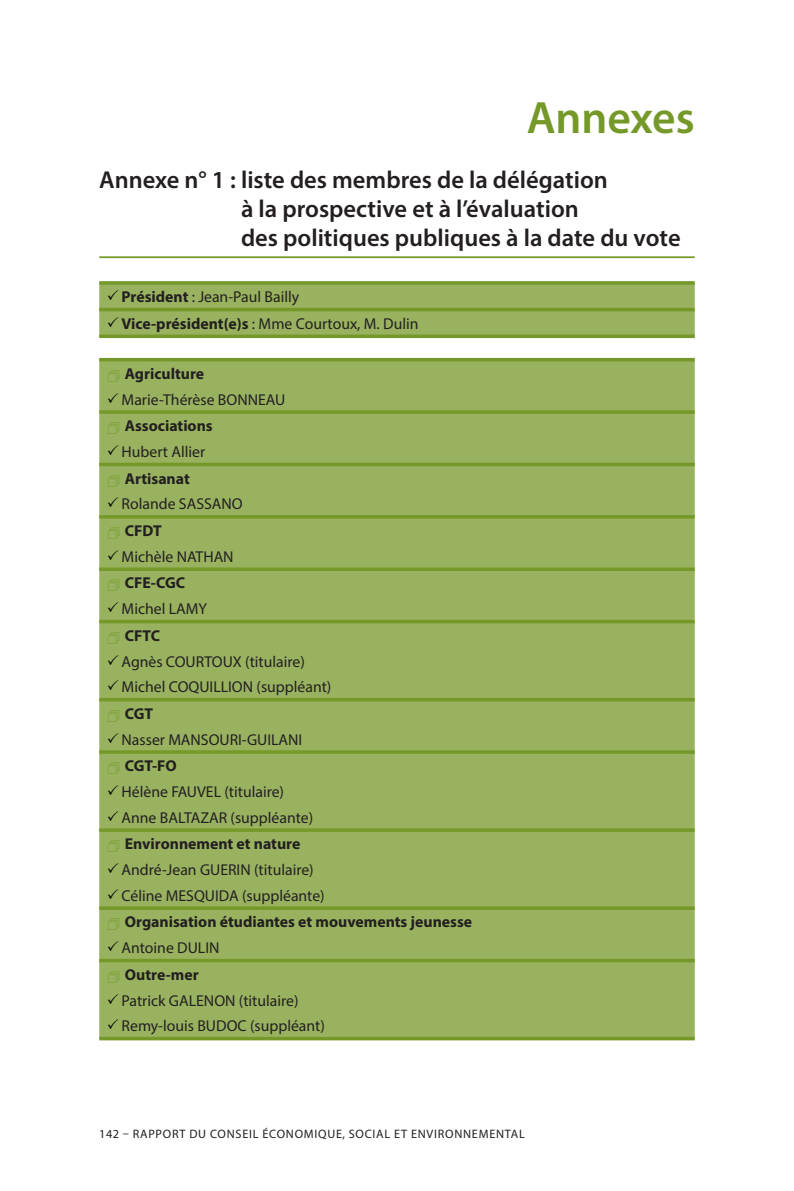
<style>
.page{position:relative;width:794px;height:1191px;background:#fff}
.page>*{position:absolute;margin:0;border:0;box-sizing:border-box;transform-origin:0 0}
.t1{font:600 45.5px "Myriad Pro";letter-spacing:-.005em;color:#759928}
.t2{font:600 24.5px/29.4px "Myriad Pro";color:#231f20}
.t3{font:15.75px/26.8px "Myriad Pro";color:#231f20}
.t4{font:700 15.75px/26.8px "Myriad Pro";color:#231f20}
.t5{font:12.25px "Myriad Pro";letter-spacing:.06em;color:#231f20}
.s1{color:#000}
.s2{font-weight:700}
.s3{font-weight:400}
</style>
<div class="page">
<hr style="left:99px;top:256px;width:595px;height:2px;background:#759928">
<div style="left:99px;top:285px;width:595px;height:49px;background:#99b260"></div>
<svg style="left:99px;top:281px;width:595px;height:4px;background:#7d9f35"></svg>
<hr style="left:99px;top:308px;width:595px;height:3px;background:#759928">
<svg style="left:99px;top:334px;width:595px;height:4px;background:#7a9c30"></svg>
<div style="left:99px;top:361px;width:595px;height:676px;background:#99b260"></div>
<hr style="left:99px;top:410px;width:595px;height:4px;background:#7b9d32">
<hr style="left:99px;top:463px;width:595px;height:3px;background:#759928">
<hr style="left:99px;top:515px;width:595px;height:3px;background:#759928">
<svg style="left:99px;top:567px;width:595px;height:4px;background:#799b2e"></svg>
<hr style="left:99px;top:620px;width:595px;height:3px;background:#759928">
<hr style="left:99px;top:698px;width:595px;height:3px;background:#759928">
<hr style="left:99px;top:750px;width:595px;height:4px;background:#7b9d32">
<svg style="left:99px;top:828px;width:595px;height:4px;background:#799c2e"></svg>
<svg style="left:99px;top:906px;width:595px;height:4px;background:#799b2e"></svg>
<svg style="left:99px;top:958px;width:595px;height:4px;background:#7c9e33"></svg>
<hr style="left:99px;top:1037px;width:595px;height:3px;background:#759928">
<hr style="left:99px;top:358px;width:595px;height:3px;background:#759928">
<svg style="left:108px;top:370px;width:11px;height:12px"></svg>
<svg style="left:108px;top:422px;width:11px;height:12px"></svg>
<svg style="left:108px;top:475px;width:11px;height:12px"></svg>
<svg style="left:108px;top:527px;width:11px;height:12px"></svg>
<svg style="left:108px;top:579px;width:11px;height:12px"></svg>
<svg style="left:108px;top:632px;width:11px;height:12px"></svg>
<svg style="left:108px;top:710px;width:11px;height:12px"></svg>
<svg style="left:108px;top:762px;width:11px;height:12px"></svg>
<svg style="left:108px;top:840px;width:11px;height:12px"></svg>
<svg style="left:108px;top:918px;width:11px;height:12px"></svg>
<svg style="left:108px;top:971px;width:11px;height:12px"></svg>
<h1 class="t1" style="left:527px;top:89px;width:169px">Annexes</h1>
<h2 class="t2" style="left:241px;top:164px;width:441px;text-indent:-142px">Annexe n° 1 : liste des membres de la délégation<br>à la prospective et à l’évaluation<br>des politiques publiques à la date du vote</h2>
<p class="t3" style="left:107px;top:283px;width:194px"><span class="s1">✓</span> <span class="s2">Président</span> : Jean-Paul Bailly</p>
<p class="t3" style="left:107px;top:310px;width:313px"><span class="s1">✓</span> <span class="s2">Vice-président(e)s</span> : Mme Courtoux, M. Dulin</p>
<p class="t4" style="left:125px;top:360px;width:81px">Agriculture</p>
<p class="t3" style="left:125px;top:386px;width:159px;text-indent:-18px"><span class="s1">✓</span> Marie-Thérèse BONNEAU<br><span class="s2">Associations</span></p>
<p class="t3" style="left:107px;top:438px;width:100px;text-align:center"><span class="s1">✓</span> Hubert Allier<br><span class="s2">Artisanat</span></p>
<p class="t3" style="left:125px;top:490px;width:119px;text-indent:-18px"><span class="s1">✓</span> Rolande SASSANO<br><span class="s2">CFDT</span></p>
<p class="t3" style="left:125px;top:543px;width:110px;text-indent:-18px"><span class="s1">✓</span> Michèle NATHAN<br><span class="s2">CFE-CGC</span></p>
<p class="t3" style="left:125px;top:595px;width:84px;text-indent:-18px"><span class="s1">✓</span> Michel LAMY<br><span class="s2">CFTC</span></p>
<p class="t3" style="left:107px;top:647px;width:200px"><span class="s1">✓</span> Agnès COURTOUX (titulaire)</p>
<p class="t3" style="left:125px;top:673px;width:208px;text-indent:-18px"><span class="s1">✓</span> Michel COQUI LLION (suppléant)<br><span class="s2">CGT</span></p>
<p class="t3" style="left:125px;top:725px;width:177px;text-indent:-18px"><span class="s1">✓</span> Nasser MANSOURI-GUI LANI<br><span class="s2">CGT-FO</span></p>
<p class="t3" style="left:107px;top:778px;width:179px"><span class="s1">✓</span> Hélène FAUVEL (titulaire)</p>
<p class="t3" style="left:107px;top:803px;width:208px;text-align:center"><span class="s1">✓</span> Anne BALTAZAR (suppléante)<br><span class="s2">Environnement et nature</span></p>
<p class="t3" style="left:107px;top:856px;width:209px"><span class="s1">✓</span> André-Jean GUERIN (titulaire)</p>
<p class="t4" style="left:125px;top:881px;width:349px;text-indent:-18px"><span class="s1">✓</span> <span class="s3">Céline MESQUI DA (suppléante)<br></span>Organisation étudiantes et mouvements jeunesse</p>
<p class="t3" style="left:107px;top:934px;width:114px;text-align:center"><span class="s1">✓</span> Antoine DULIN<br><span class="s2">Outre-mer</span></p>
<p class="t3" style="left:107px;top:986px;width:193px"><span class="s1">✓</span> Patrick GALENON (titulaire)</p>
<p class="t3" style="left:107px;top:1012px;width:220px"><span class="s1">✓</span> Remy-louis BUDOC (suppléant)</p>
<p class="t5" style="left:99px;top:1126px;width:427px">142 – RAPPORT DU CONSEIL ÉCONOMIQUE, SOCIAL ET ENVIRONNEMENTAL</p>
</div>
